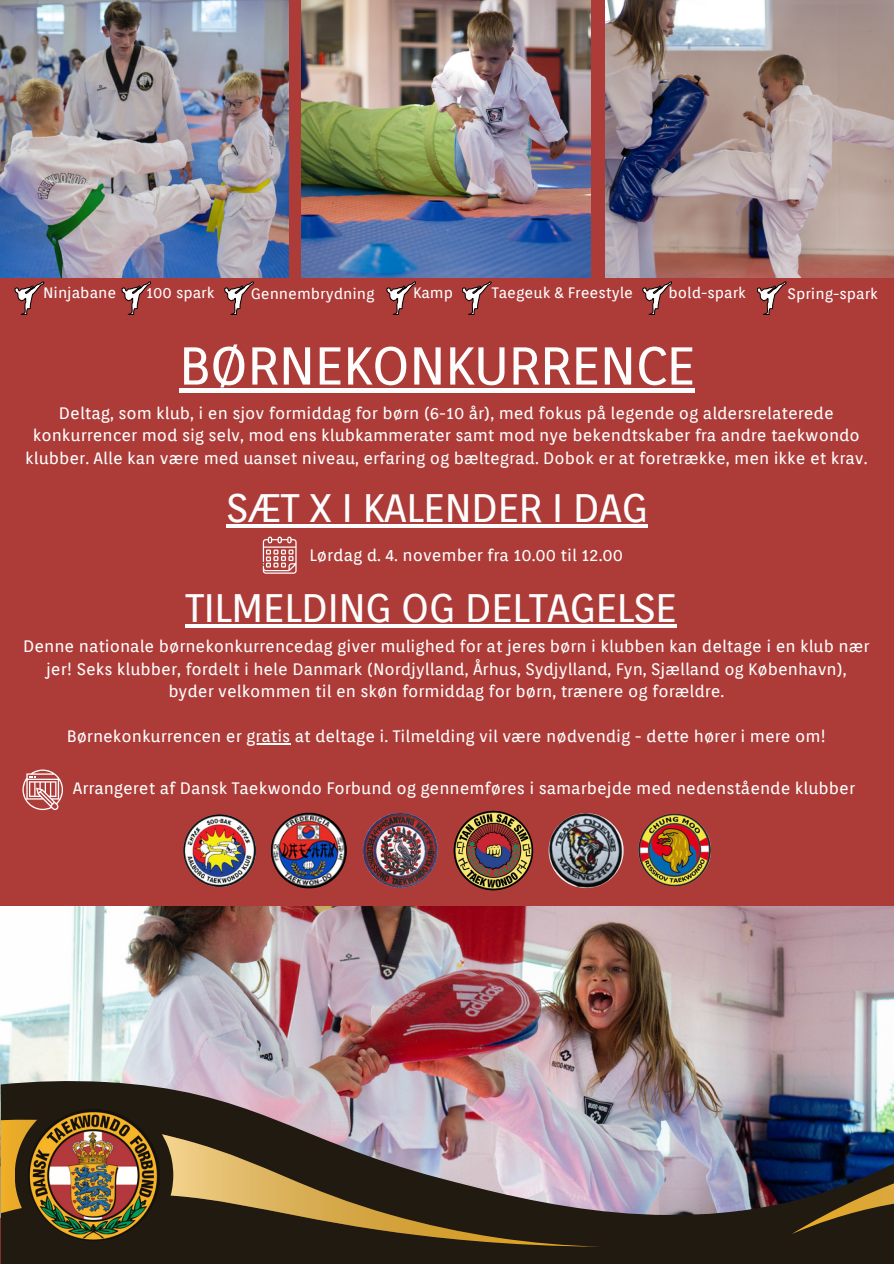
<style>
.page{position:relative;width:894px;height:1264px;background:#fff}
.page>*{position:absolute;margin:0;border:0;box-sizing:border-box;transform-origin:0 0}
.t1{font:53.1px "Orienta";letter-spacing:-.02em;color:#fefdfd}
.t2{font:39.6px "Orienta";letter-spacing:-.02em;color:#fefdfd}
.t3{font:16.5px/22.5px "Orienta";color:#fefdfd;text-align:center}
.t4{font:15px "Orienta";color:#fefdfd}
</style>
<div class="page">
<div style="left:0;top:0;width:893px;height:1263px;background:#ad3c39"></div>
<img style="left:0;top:906px;width:893px;height:311px">
<img style="left:1px;top:1081px;width:892px;height:182px">
<svg style="left:791px;top:1138px;width:102px;height:95px;background:#252932"></svg>
<svg style="left:1px;top:1116px;width:601px;height:130px;background:#7b6959"></svg>
<img style="left:0;top:0;width:288px;height:277px">
<img style="left:302px;top:0;width:288px;height:277px">
<img style="left:605px;top:0;width:288px;height:277px">
<svg style="left:15px;top:281px;width:29px;height:34px"></svg>
<svg style="left:122px;top:281px;width:29px;height:34px"></svg>
<svg style="left:224px;top:281px;width:30px;height:34px"></svg>
<svg style="left:386px;top:281px;width:30px;height:34px"></svg>
<svg style="left:642px;top:281px;width:29px;height:34px"></svg>
<svg style="left:757px;top:281px;width:29px;height:34px"></svg>
<svg style="left:263px;top:536px;width:33px;height:37px"></svg>
<svg style="left:15px;top:1095px;width:158px;height:159px;background:#2f2414"></svg>
<img style="left:28px;top:1109px;width:132px;height:132px">
<svg style="left:462px;top:281px;width:29px;height:34px"></svg>
<svg style="left:22px;top:769px;width:41px;height:41px"></svg>
<hr style="left:179px;top:388px;width:515px;height:4px;background:#fefdfd">
<hr style="left:226px;top:524px;width:421px;height:4px;background:#fefdfd">
<hr style="left:185px;top:624px;width:491px;height:3px;background:#fefdfd">
<img style="left:183px;top:812px;width:528px;height:79px">
<img style="left:453px;top:810px;width:80px;height:80px">
<hr style="left:246px;top:743px;width:44px;height:1px;background:#fefdfd">
<p class="t4" style="left:43px;top:284px;width:75px">Ninjabane</p>
<p class="t4" style="left:146px;top:284px;width:70px">100 spark</p>
<p class="t4" style="left:250px;top:285px;width:125px">Gennembrydning</p>
<p class="t4" style="left:413px;top:284px;width:42px">Kamp</p>
<p class="t4" style="left:668px;top:284px;width:79px">bold-spark</p>
<p class="t4" style="left:787px;top:285px;width:92px">Spring-spark</p>
<p class="t4" style="left:491px;top:284px;width:143px">Taegeuk &amp; Freestyle</p>
<p class="t1" style="left:179px;top:333px;width:518px">BØRNEKONKURRENCE</p>
<p class="t3" style="left:25px;top:401px;width:843px">Deltag, som klub, i en sjov formiddag for børn (6-10 år), med fokus på legende og aldersrelaterede konkurrencer mod sig selv, mod ens klubkammerater samt mod nye bekendtskaber fra andre taekwondo klubber. Alle kan være med uanset niveau, erfaring og bæltegrad. Dobok er at foretrække, men ikke et krav.</p>
<p class="t2" style="left:226px;top:484px;width:423px">SÆT X I KALENDER I DAG</p>
<p class="t3" style="left:309px;top:543px;width:315px">Lørdag d. 4. november fra 10.00 til 12.00</p>
<p class="t2" style="left:185px;top:583px;width:493px">TILMELDING OG DELTAGELSE</p>
<p class="t3" style="left:23px;top:635px;width:847px">Denne nationale børnekonkurrencedag giver mulighed for at jeres børn i klubben kan deltage i en klub nær jer! Seks klubber, fordelt i hele Danmark (Nordjylland, Århus, Sydjylland, Fyn, Sjælland og København), byder velkommen til en skøn formiddag for børn, trænere og forældre.</p>
<p class="t3" style="left:67px;top:725px;width:760px">Børnekonkurrencen er gratis at deltage i. Tilmelding vil være nødvendig - dette hører i mere om!</p>
<p class="t3" style="left:73px;top:777px;width:783px">Arrangeret af Dansk Taekwondo Forbund og gennemføres i samarbejde med nedenstående klubber</p>
</div>
